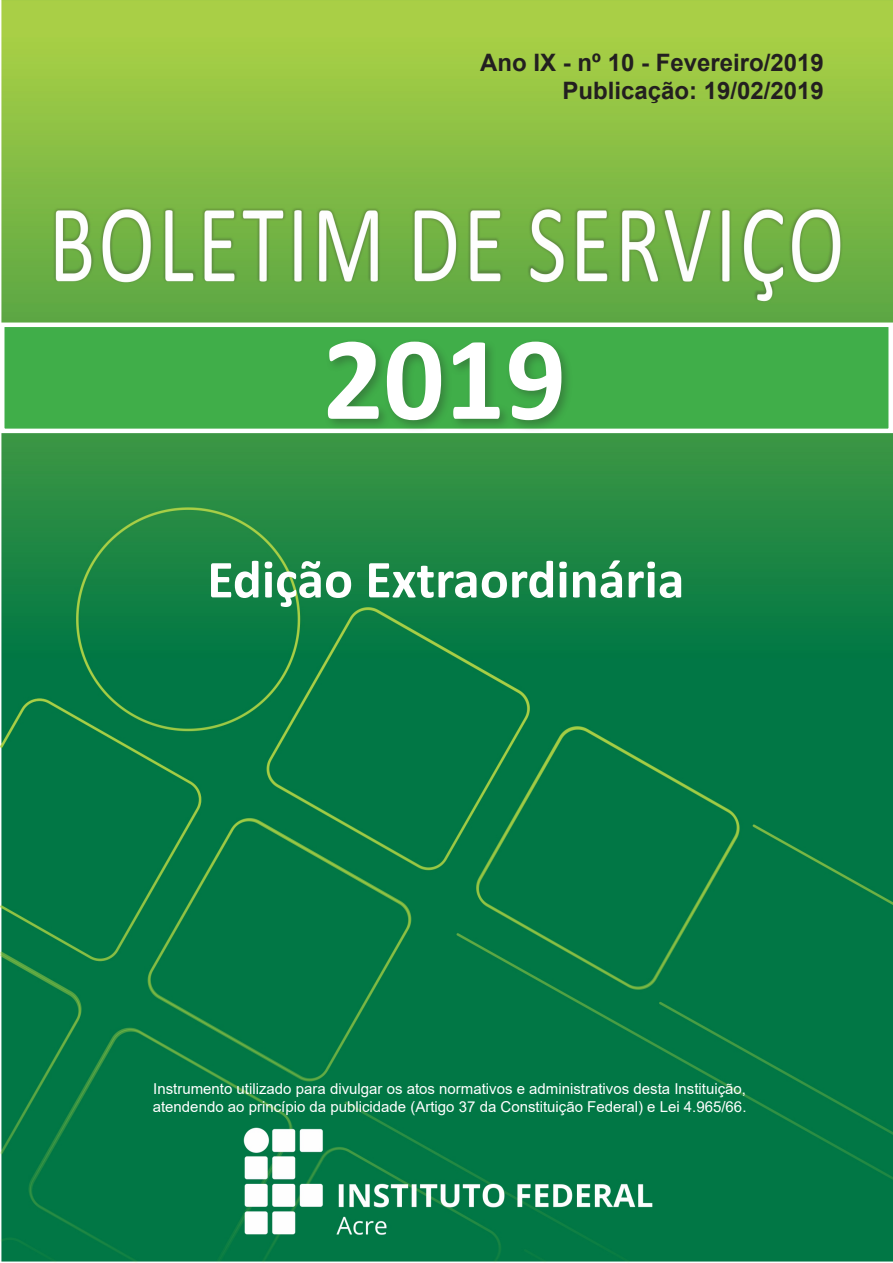
<style>
.page{position:relative;width:893px;height:1263px;background:#fff}
.page>*{position:absolute;margin:0;border:0;box-sizing:border-box;transform-origin:0 0}
.t1{font:700 120px "Calibri";color:#fff}
.t2{font:700 54px "Calibri";color:#fff}
.t3{font:700 24px/28.8px "Arial";color:#231f20;text-align:right}
.t4{font:16.5px "Arial";color:#231f20}
.t5{font:15px/18px "Arial";color:#fff}
</style>
<div class="page">
<img style="left:0;top:0;width:893px;height:1263px">
<hr style="left:246px;top:1187px;width:393px;height:2px;background:#231f20">
<div style="left:2px;top:325px;width:889px;height:106px;background:#40ae49"></div>
<div style="left:0;top:323px;width:893px;height:110px;border:4px solid #fff"></div>
<div style="left:325px;top:338px;width:248px;height:95px;background:#231f20;opacity:.3"></div>
<h3 class="t3" style="left:480px;top:48px;width:345px">Ano IX - nº 10 - Fevereiro/2019<br>Publicação: 19/02/2019</h3>
<p class="t4" style="left:469px;top:49px;width:327px">Ano IX - nº 10 - 19/02/2019 - Fevereiro/2019</p>
<h1 class="t1" style="left:323px;top:294px;width:245px">2019</h1>
<h2 class="t2" style="left:207px;top:541px;width:479px">Edição Extraordinária</h2>
<p class="t5" style="left:153px;top:1080px;width:595px">Instrumento utilizado para divulgar os atos normativos e administrativos desta Instituição, atendendo ao princípio da publicidade (Artigo 37 da Constituição Federal) e Lei 4.965/66.</p>
</div>
